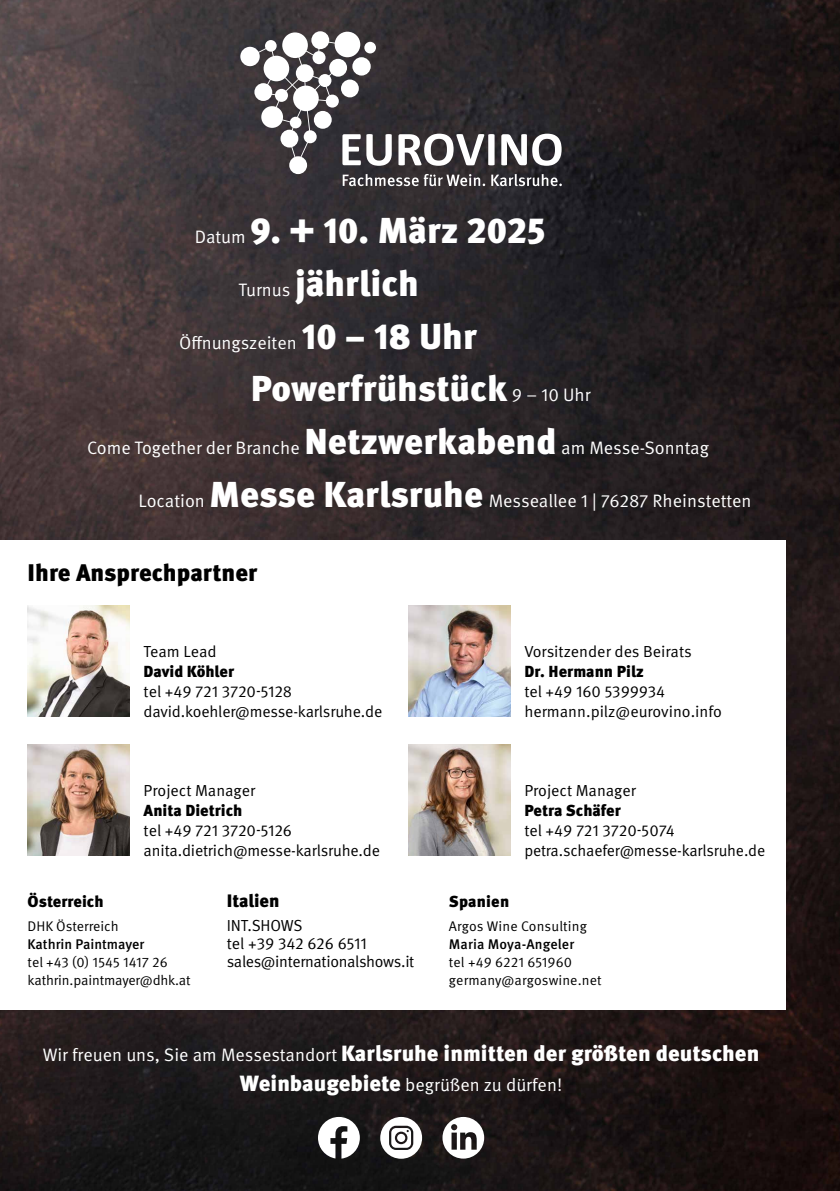
<style>
.page{position:relative;width:840px;height:1191px;background:#fff}
.page>*{position:absolute;margin:0;border:0;box-sizing:border-box;transform-origin:0 0}
.t1{font:900 36px "Meta Pro";letter-spacing:-.005em;color:#fff}
.t2{font:900 24px "Meta Pro";color:#000}
.t3{font:900 22px "Meta Pro";color:#fff}
.t4{font:18px "Meta Pro Norm";color:#fff}
.t5{font:900 18px "Meta Pro";color:#000}
.t6{font:16px/20px "Meta Pro Norm";letter-spacing:-.01em;color:#000}
.t7{font:900 16px "Meta Pro";color:#000}
.t8{font:14px/18px "Meta Pro Norm";color:#000}
.t9{font:500 14px "Meta Pro";color:#000}
.s1{font-family:"Meta Pro Norm";font-weight:400;font-size:18px}
.s2{font-family:"Meta Pro";font-weight:900;font-size:36px}
.s3{font-family:"Meta Pro";font-weight:900;font-size:22px}
</style>
<div class="page">
<img style="left:0;top:0;width:839px;height:1191px">
<div style="left:0;top:540px;width:785px;height:469px;background:#fff"></div>
<img style="left:28px;top:605px;width:101px;height:112px">
<img style="left:408px;top:605px;width:102px;height:112px">
<img style="left:408px;top:744px;width:102px;height:111px">
<img style="left:28px;top:744px;width:101px;height:111px">
<svg style="left:366px;top:134px;width:25px;height:32px"></svg>
<svg style="left:398px;top:134px;width:96px;height:32px"></svg>
<svg style="left:501px;top:134px;width:25px;height:31px"></svg>
<svg style="left:532px;top:134px;width:29px;height:32px"></svg>
<svg style="left:342px;top:174px;width:143px;height:12px"></svg>
<svg style="left:491px;top:174px;width:70px;height:12px"></svg>
<div style="left:334px;top:32px;width:26px;height:25px;background:#fff;border-radius:50%"></div>
<div style="left:282px;top:32px;width:26px;height:26px;background:#fff;border-radius:50%"></div>
<div style="left:364px;top:42px;width:12px;height:11px;background:#fff;border-radius:50%"></div>
<div style="left:240px;top:47px;width:19px;height:19px;background:#fff;border-radius:50%"></div>
<div style="left:311px;top:31px;width:18px;height:18px;background:#fff;border-radius:50%"></div>
<div style="left:352px;top:57px;width:18px;height:19px;background:#fff;border-radius:50%"></div>
<div style="left:289px;top:156px;width:18px;height:18px;background:#fff;border-radius:50%"></div>
<svg style="left:250px;top:40px;width:110px;height:126px"></svg>
<svg style="left:318px;top:1117px;width:41px;height:41px"></svg>
<svg style="left:380px;top:1117px;width:42px;height:41px"></svg>
<svg style="left:442px;top:1117px;width:42px;height:41px"></svg>
<h1 class="t1" style="left:195px;top:202px;width:352px"><span class="s1">Datum</span> 9. + 10. März 2025</h1>
<h1 class="t1" style="left:238px;top:255px;width:182px"><span class="s1">Turnus</span> jährlich</h1>
<p class="t4" style="left:179px;top:329px;width:299px">Öffnungszeiten <span class="s2">10 – 18 Uhr</span></p>
<h1 class="t1" style="left:250px;top:360px;width:341px">Powerfrühstück <span class="s1">9 – 10 Uhr</span></h1>
<p class="t4" style="left:87px;top:434px;width:623px">Come Together der Branche <span class="s2">Netzwerkabend</span> am Messe-Sonntag</p>
<p class="t4" style="left:138px;top:486px;width:614px">Location <span class="s2">Messe Karlsruhe</span> Messeallee 1 | 76287 Rheinstetten</p>
<h2 class="t2" style="left:28px;top:553px;width:231px">Ihre Ansprechpartner</h2>
<p class="t6" style="left:144px;top:640px;width:74px">Team Lead</p>
<p class="t7" style="left:144px;top:658px;width:92px">David Köhler</p>
<p class="t6" style="left:144px;top:680px;width:240px">tel +49 721 3720-5128 david.koehler@messe-karlsruhe.de</p>
<p class="t6" style="left:144px;top:779px;width:113px">Project Manager</p>
<p class="t7" style="left:144px;top:797px;width:100px">Anita Dietrich</p>
<p class="t6" style="left:144px;top:819px;width:238px">tel +49 721 3720-5126 anita.dietrich@messe-karlsruhe.de</p>
<p class="t7" style="left:28px;top:889px;width:77px">Österreich</p>
<p class="t8" style="left:28px;top:916px;width:92px">DHK Österreich</p>
<p class="t9" style="left:28px;top:933px;width:118px">Kathrin Paintmayer</p>
<p class="t8" style="left:28px;top:952px;width:164px">tel +43 (0) 1545 1417 26 kathrin.paintmayer@dhk.at</p>
<p class="t5" style="left:227px;top:886px;width:54px">Italien</p>
<p class="t6" style="left:227px;top:915px;width:189px;line-height:18px">INT.SHOWS<br>tel +39 342 626 6511 sales@internationalshows.it</p>
<p class="t6" style="left:524px;top:640px;width:169px">Vorsitzender des Beirats</p>
<p class="t7" style="left:524px;top:658px;width:121px">Dr. Hermann Pilz</p>
<p class="t6" style="left:524px;top:680px;width:199px">tel +49 160 5399934 hermann.pilz@eurovino.info</p>
<p class="t6" style="left:524px;top:779px;width:113px">Project Manager</p>
<p class="t7" style="left:524px;top:797px;width:98px">Petra Schäfer</p>
<p class="t6" style="left:524px;top:819px;width:242px">tel +49 721 3720-5074 petra.schaefer@messe-karlsruhe.de</p>
<p class="t7" style="left:448px;top:889px;width:62px">Spanien</p>
<p class="t8" style="left:448px;top:916px;width:139px">Argos Wine Consulting</p>
<p class="t9" style="left:448px;top:933px;width:127px">Maria Moya-Angeler</p>
<p class="t8" style="left:448px;top:952px;width:154px">tel +49 6221 651960 germany@argoswine.net</p>
<h3 class="t3" style="left:43px;top:1035px;width:717px"><span class="s1">Wir freuen uns, Sie am Messestandort</span> Karlsruhe inmitten der größten deutschen</h3>
<p class="t4" style="left:240px;top:1070px;width:324px"><span class="s3">Weinbaugebiete</span> begrüßen zu dürfen!</p>
</div>
